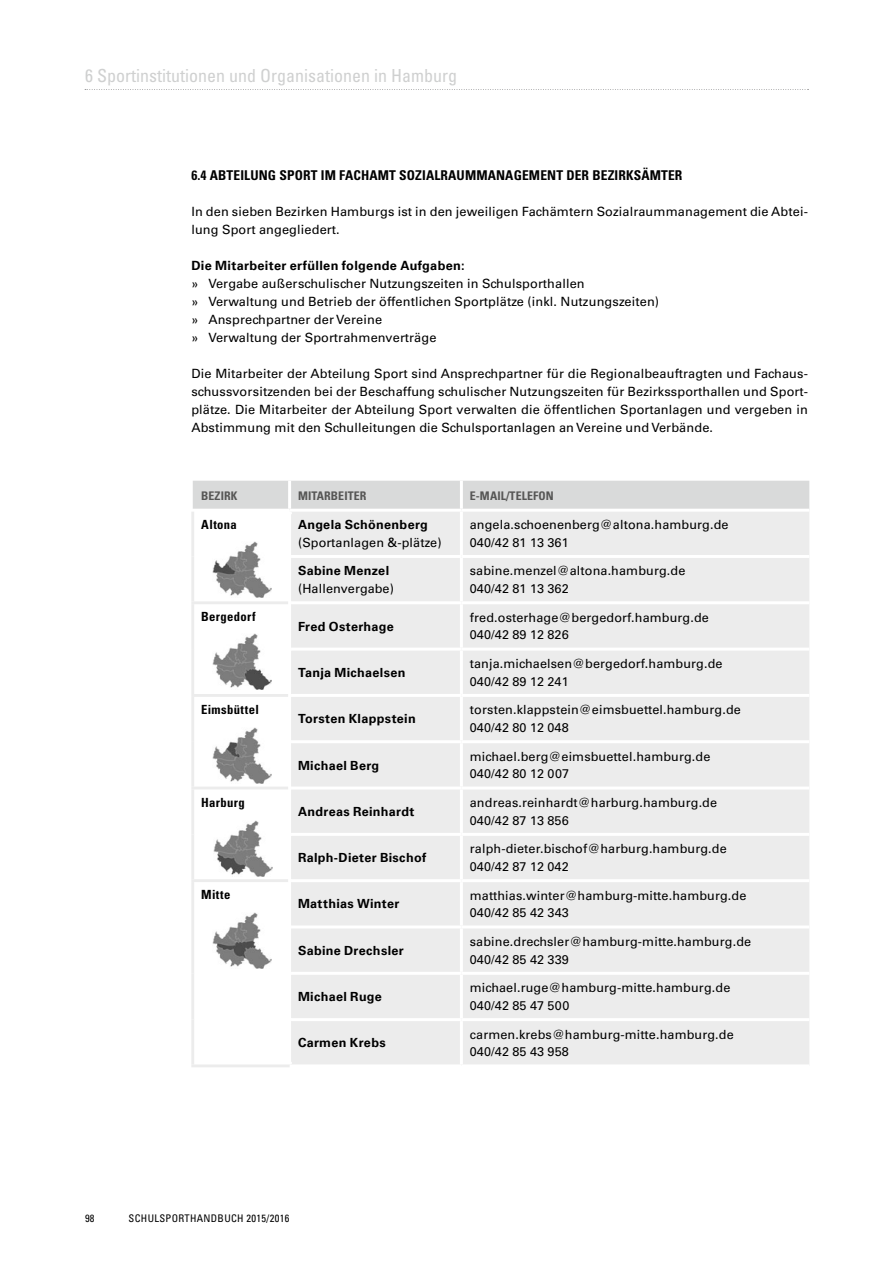
<style>
.page{position:relative;width:893px;height:1263px;background:#fff}
.page>*{position:absolute;margin:0;border:0;box-sizing:border-box;transform-origin:0 0}
.t1{font:condensed 18px "Univers LT";color:#cfd0d0}
.t2{font:700 condensed 13.5px "Univers LT";letter-spacing:.01em;color:#000}
.t3{font:12.75px/18px "Univers LT Std";letter-spacing:.01em;color:#000}
.t4{font:700 12.75px "Univers LT";letter-spacing:.025em;color:#000}
.t5{font:12.6px/17.9px "Univers LT Std";letter-spacing:.01em;color:#000}
.t6{font:700 12.6px "Univers LT";letter-spacing:.025em;color:#000}
.t7{font:700 condensed 12.6px "Univers LT";letter-spacing:.025em;color:#000}
.t8{font:700 condensed 11.85px "Univers LT";letter-spacing:.01em;color:#565655}
.t9{font:condensed 10.5px "Univers LT";letter-spacing:.03em;color:#000}
</style>
<div class="page">
<svg style="left:85px;top:89px;width:723px;height:1px"></svg>
<svg style="left:193px;top:481px;width:616px;height:583px"></svg>
<hr style="left:288px;top:481px;width:3px;height:28px;background:#fff">
<hr style="left:460px;top:481px;width:3px;height:28px;background:#fff">
<hr style="left:191px;top:512px;width:3px;height:44px;background:#ececec">
<hr style="left:191px;top:556px;width:3px;height:45px;background:#ececec">
<hr style="left:191px;top:601px;width:97px;height:3px;background:#ececec">
<hr style="left:191px;top:604px;width:3px;height:45px;background:#ececec">
<hr style="left:191px;top:649px;width:3px;height:45px;background:#ececec">
<hr style="left:191px;top:694px;width:97px;height:3px;background:#ececec">
<hr style="left:191px;top:697px;width:3px;height:45px;background:#ececec">
<hr style="left:191px;top:742px;width:3px;height:45px;background:#ececec">
<hr style="left:191px;top:787px;width:97px;height:2px;background:#ececec">
<hr style="left:191px;top:789px;width:3px;height:45px;background:#ececec">
<hr style="left:191px;top:834px;width:3px;height:45px;background:#ececec">
<hr style="left:191px;top:879px;width:97px;height:3px;background:#ececec">
<hr style="left:191px;top:882px;width:3px;height:45px;background:#ececec">
<hr style="left:191px;top:927px;width:3px;height:46px;background:#ececec">
<hr style="left:191px;top:973px;width:3px;height:46px;background:#ececec">
<hr style="left:191px;top:1019px;width:3px;height:45px;background:#ececec">
<hr style="left:191px;top:1064px;width:99px;height:3px;background:#ececec">
<img style="left:213px;top:821px;width:59px;height:56px">
<img style="left:213px;top:912px;width:59px;height:56px">
<img style="left:213px;top:541px;width:59px;height:56px">
<img style="left:213px;top:634px;width:59px;height:56px">
<img style="left:213px;top:727px;width:59px;height:56px">
<h1 class="t1" style="left:85px;top:65px;width:373px">6 Sportinstitutionen und Organisationen in Hamburg</h1>
<p class="t2" style="left:191px;top:167px;width:493px">6.4 ABTEILUNG SPORT IM FACHAMT SOZIALRAUMMANAGEMENT DER BEZIRKSÄMTER</p>
<p class="t3" style="left:191px;top:203px;width:618px">In den sieben Bezirken Hamburgs ist in den jeweiligen Fachämtern Sozialraummanagement die Abtei&shy;lung Sport angegliedert.</p>
<p class="t4" style="left:191px;top:258px;width:275px">Die Mitarbeiter erfüllen folgende Aufgaben:</p>
<p class="t3" style="left:191px;top:275px;width:469px">» Vergabe außerschulischer Nutzungszeiten in Schulsporthallen<br>» Verwaltung und Betrieb der öffentlichen Sportplätze (inkl. Nutzungszeiten) » Ansprechpartner der Vereine<br>» Verwaltung der Sportrahmenverträge</p>
<p class="t3" style="left:191px;top:365px;width:618px;text-align:justify">Die Mitarbeiter der Abteilung Sport sind Ansprechpartner für die Regionalbeauftragten und Fachaus&shy;schussvorsitzenden bei der Beschaffung schulischer Nutzungszeiten für Bezirkssporthallen und Sport&shy;plätze. Die Mitarbeiter der Abteilung Sport verwalten die öffentlichen Sportanlagen und vergeben in Abstimmung mit den Schulleitungen die Schulsportanlagen an Vereine und Verbände.</p>
<p class="t8" style="left:201px;top:489px;width:38px">BEZIRK</p>
<p class="t8" style="left:298px;top:489px;width:70px">MITARBEITER</p>
<p class="t8" style="left:470px;top:489px;width:86px">E-MAIL/TELEFON</p>
<p class="t7" style="left:201px;top:516px;width:37px">ALTONA</p>
<p class="t6" style="left:298px;top:517px;width:131px">Angela Schönenberg</p>
<p class="t5" style="left:298px;top:533px;width:145px">(Sportanlagen &amp;-plätze)</p>
<p class="t5" style="left:470px;top:516px;width:260px">angela.schoenenberg@altona.hamburg.de<br>040/42 81 13 361</p>
<p class="t6" style="left:298px;top:563px;width:93px">Sabine Menzel</p>
<p class="t5" style="left:298px;top:580px;width:97px">(Hallenvergabe)</p>
<p class="t5" style="left:470px;top:562px;width:217px">sabine.menzel@altona.hamburg.de<br>040/42 81 13 362</p>
<p class="t7" style="left:201px;top:609px;width:56px">BERGEDORF</p>
<p class="t6" style="left:298px;top:619px;width:97px">Fred Osterhage</p>
<p class="t5" style="left:470px;top:608px;width:241px">fred.osterhage@bergedorf.hamburg.de<br>040/42 89 12 826</p>
<p class="t6" style="left:298px;top:665px;width:109px">Tanja Michaelsen</p>
<p class="t5" style="left:470px;top:655px;width:254px">tanja.michaelsen@bergedorf.hamburg.de<br>040/42 89 12 241</p>
<p class="t7" style="left:201px;top:702px;width:59px">EIMSBÜTTEL</p>
<p class="t6" style="left:298px;top:711px;width:119px">Torsten Klappstein</p>
<p class="t5" style="left:470px;top:701px;width:272px">torsten.klappstein@eimsbuettel.hamburg.de<br>040/42 80 12 048</p>
<p class="t6" style="left:298px;top:758px;width:83px">Michael Berg</p>
<p class="t5" style="left:470px;top:747px;width:242px">michael.berg@eimsbuettel.hamburg.de<br>040/42 80 12 007</p>
<p class="t7" style="left:201px;top:794px;width:45px">HARBURG</p>
<p class="t6" style="left:298px;top:804px;width:118px">Andreas Reinhardt</p>
<p class="t5" style="left:470px;top:794px;width:249px">andreas.reinhardt@harburg.hamburg.de<br>040/42 87 13 856</p>
<p class="t6" style="left:298px;top:850px;width:130px">Ralph-Dieter Bischof</p>
<p class="t5" style="left:470px;top:840px;width:258px">ralph-dieter.bischof@harburg.hamburg.de<br>040/42 87 12 042</p>
<p class="t7" style="left:201px;top:887px;width:31px">MITTE</p>
<p class="t6" style="left:298px;top:897px;width:103px">Matthias Winter</p>
<p class="t5" style="left:470px;top:886px;width:278px">matthias.winter@hamburg-mitte.hamburg.de<br>040/42 85 42 343</p>
<p class="t6" style="left:298px;top:943px;width:107px">Sabine Drechsler</p>
<p class="t5" style="left:470px;top:932px;width:283px">sabine.drechsler@hamburg-mitte.hamburg.de<br>040/42 85 42 339</p>
<p class="t6" style="left:298px;top:989px;width:85px">Michael Ruge</p>
<p class="t5" style="left:470px;top:979px;width:262px">michael.ruge@hamburg-mitte.hamburg.de<br>040/42 85 47 500</p>
<p class="t6" style="left:298px;top:1035px;width:89px">Carmen Krebs</p>
<p class="t5" style="left:470px;top:1025px;width:265px">carmen.krebs@hamburg-mitte.hamburg.de<br>040/42 85 43 958</p>
<p class="t9" style="left:85px;top:1212px;width:11px">98</p>
<p class="t9" style="left:129px;top:1212px;width:162px">Schulsporthandbuch 2015/2016</p>
</div>
